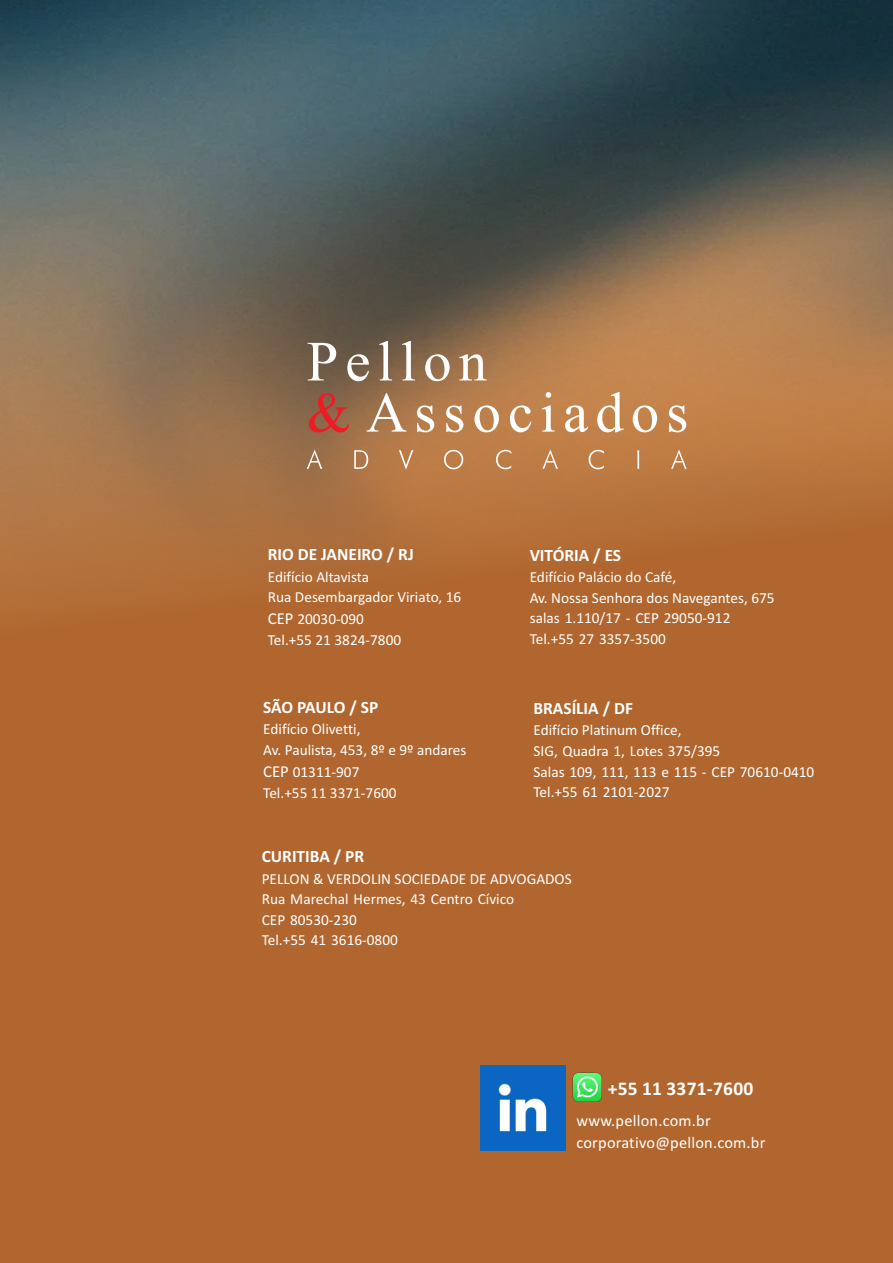
<style>
.page{position:relative;width:893px;height:1263px;background:#fff}
.page>*{position:absolute;margin:0;border:0;box-sizing:border-box;transform-origin:0 0}
.t1{font:700 19.5px "Calibri";letter-spacing:.015em;color:#fff}
.t2{font:700 17.4px "Calibri";color:#fff}
.t3{font:16.35px/22.4px "Calibri";letter-spacing:.015em;color:#fff}
.t4{font:15.3px/20.5px "Calibri";color:#fff}
.s1{font-size:16.65px}
</style>
<div class="page">
<div style="left:0;top:1px;width:893px;height:1262px;background:#b0662e"></div>
<img style="left:0;top:1px;width:893px;height:598px">
<img style="left:481px;top:1066px;width:84px;height:84px">
<svg style="left:367px;top:392px;width:319px;height:40px;background:#c7976d"></svg>
<svg style="left:308px;top:341px;width:179px;height:40px;background:#9b856f"></svg>
<svg style="left:309px;top:393px;width:40px;height:39px;background:#aa4e3d"></svg>
<svg style="left:307px;top:449px;width:380px;height:21px;background:#bd8353"></svg>
<img style="left:572px;top:1072px;width:30px;height:30px">
<p class="t2" style="left:268px;top:547px;width:147px">RIO DE JANEIRO / RJ</p>
<p class="t4" style="left:268px;top:567px;width:195px">Edifício Altavista<br>Rua Desembargador Viriato, 16</p>
<p class="t4" style="left:268px;top:610px;width:135px;line-height:21px"><span class="s1">CEP</span> 20030-090<br>Tel.+55 21 3824-7800</p>
<p class="t2" style="left:263px;top:700px;width:117px">SÃO PAULO / SP</p>
<p class="t4" style="left:263px;top:720px;width:205px">Edifício Olivetti,<br>Av. Paulista, 453, 8º e 9º andares</p>
<p class="t4" style="left:263px;top:762px;width:135px;line-height:21px"><span class="s1">CEP</span> 01311-907<br>Tel.+55 11 3371-7600</p>
<p class="t2" style="left:530px;top:548px;width:93px">VITÓRIA / ES</p>
<p class="t4" style="left:530px;top:568px;width:246px">Edifício Palácio do Café,<br>Av. Nossa Senhora dos Navegantes, 675 salas 1.110/17 - CEP 29050-912<br>Tel.+55 27 3357-3500</p>
<p class="t2" style="left:533px;top:701px;width:101px">BRASÍLIA / DF</p>
<p class="t4" style="left:533px;top:721px;width:282px">Edifício Platinum Office,<br>SIG, Quadra 1, Lotes 375/395<br>Salas 109, 111, 113 e 115 - CEP 70610-0410<br>Tel.+55 61 2101-2027</p>
<p class="t2" style="left:262px;top:849px;width:104px">CURITIBA / PR</p>
<p class="t4" style="left:262px;top:869px;width:312px">PELLON &amp; VERDOLIN SOCIEDADE DE ADVOGADOS<br>Rua Marechal Hermes, 43 Centro Cívico<br>CEP 80530-230<br>Tel.+55 41 3616-0800</p>
<p class="t1" style="left:608px;top:1080px;width:147px">+55 11 3371-7600</p>
<p class="t3" style="left:576px;top:1110px;width:191px">www.pellon.com.br corporativo@pellon.com.br</p>
</div>
